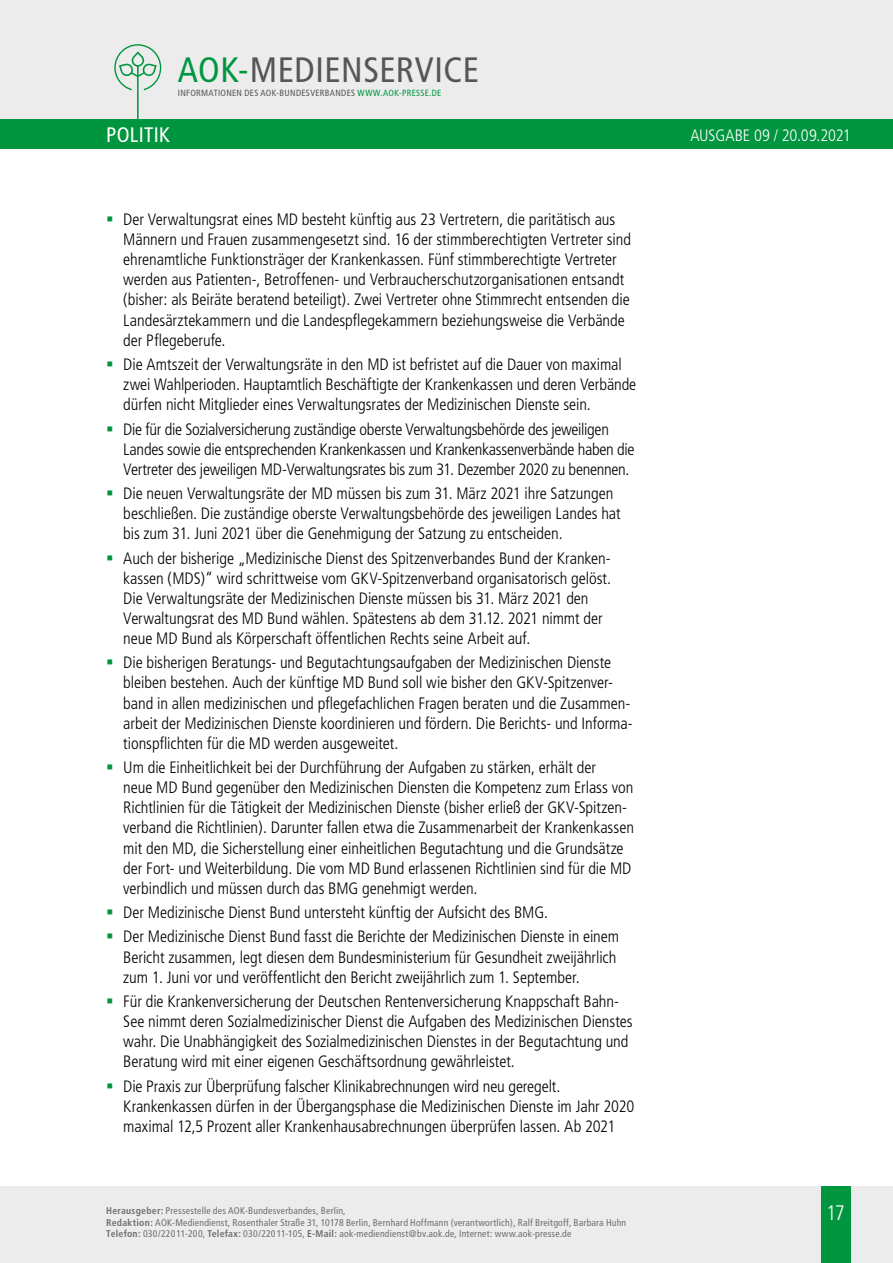
<style>
.page{position:relative;width:893px;height:1263px;background:#fff}
.page>*{position:absolute;margin:0;border:0;box-sizing:border-box;transform-origin:0 0}
.t1{font:condensed 35.25px "Frutiger";letter-spacing:.015em;color:#565656}
.t2{font:condensed 21px "Frutiger";letter-spacing:.015em;color:#fff}
.t3{font:300 condensed 21px "Frutiger";color:#fff}
.t4{font:300 condensed 16.5px/20.1px "Frutiger";letter-spacing:-.005em;color:#000}
.t5{font:300 condensed 16.5px "Frutiger";letter-spacing:-.01em;color:#fff}
.t6{font:condensed 9.75px/11.7px "Frutiger";letter-spacing:.02em;color:#6f6f6e}
.t7{font:condensed 9px "Frutiger";letter-spacing:.035em;color:#565656}
.s1{color:#00963f}
.s2{font-weight:700}
</style>
<div class="page">
<div style="left:0;top:1186px;width:893px;height:77px;background:#ececed"></div>
<div style="left:821px;top:1186px;width:29px;height:77px;background:#00963f"></div>
<div style="left:0;top:0;width:893px;height:121px;background:#ececed"></div>
<svg style="left:114px;top:44px;width:47px;height:75px"></svg>
<div style="left:0;top:119px;width:893px;height:30px;background:#00963f"></div>
<h1 class="t1" style="left:178px;top:49px;width:303px"><span class="s1">AOK-</span>MEDIENSERVICE</h1>
<p class="t7" style="left:178px;top:87px;width:265px">INFORMATIONEN DES AOK-BUNDESVERBANDES <span class="s1">WWW.AOK-PRESSE.DE</span></p>
<p class="t2" style="left:106px;top:123px;width:65px">POLITIK</p>
<p class="t5" style="left:690px;top:125px;width:162px">AUSGABE 09 / 20.09.2021</p>
<p class="t4" style="left:123px;top:209px;width:509px">Der Verwaltungsrat eines MD besteht künftig aus 23 Vertretern, die paritätisch aus Männern und Frauen zusammengesetzt sind. 16 der stimmberechtigten Vertreter sind ehrenamtliche Funktionsträger der Krankenkassen. Fünf stimmberechtigte Vertreter werden aus Patienten-, Betroffenen- und Verbraucherschutzorganisationen entsandt (bisher: als Beiräte beratend beteiligt). Zwei Vertreter ohne Stimmrecht entsenden die Landesärztekammern und die Landespflegekammern beziehungsweise die Verbände der Pflegeberufe.</p>
<p class="t4" style="left:123px;top:354px;width:514px">Die Amtszeit der Verwaltungsräte in den MD ist befristet auf die Dauer von maximal zwei Wahlperioden. Hauptamtlich Beschäftigte der Krankenkassen und deren Verbände dürfen nicht Mitglieder eines Verwaltungsrates der Medizinischen Dienste sein.</p>
<p class="t4" style="left:123px;top:419px;width:513px">Die für die Sozialversicherung zuständige oberste Verwaltungsbehörde des jeweiligen<br>Landes sowie die entsprechenden Krankenkassen und Krankenkassenverbände haben die<br>Vertreter des jeweiligen MD-Verwaltungsrates bis zum 31. Dezember 2020 zu benennen.</p>
<p class="t4" style="left:123px;top:483px;width:499px">Die neuen Verwaltungsräte der MD müssen bis zum 31. März 2021 ihre Satzungen beschließen. Die zuständige oberste Verwaltungsbehörde des jeweiligen Landes hat bis zum 31. Juni 2021 über die Genehmigung der Satzung zu entscheiden.</p>
<p class="t4" style="left:123px;top:548px;width:489px">Auch der bisherige „Medizinische Dienst des Spitzenverbandes Bund der Kranken&shy;kassen (MDS)“ wird schrittweise vom GKV-Spitzenverband organisatorisch gelöst.<br>Die Verwaltungsräte der Medizinischen Dienste müssen bis 31. März 2021 den Verwaltungsrat des MD Bund wählen. Spätestens ab dem 31.12. 2021 nimmt der neue MD Bund als Körperschaft öffentlichen Rechts seine Arbeit auf.</p>
<p class="t4" style="left:123px;top:653px;width:511px">Die bisherigen Beratungs- und Begutachtungsaufgaben der Medizinischen Dienste bleiben bestehen. Auch der künftige MD Bund soll wie bisher den GKV-Spitzenver&shy;band in allen medizinischen und pflegefachlichen Fragen beraten und die Zusammen&shy;arbeit der Medizinischen Dienste koordinieren und fördern. Die Berichts- und Informa&shy;tionspflichten für die MD werden ausgeweitet.</p>
<p class="t4" style="left:123px;top:758px;width:512px">Um die Einheitlichkeit bei der Durchführung der Aufgaben zu stärken, erhält der<br>neue MD Bund gegenüber den Medizinischen Diensten die Kompetenz zum Erlass von Richtlinien für die Tätigkeit der Medizinischen Dienste (bisher erließ der GKV-Spitzen&shy;verband die Richtlinien). Darunter fallen etwa die Zusammenarbeit der Krankenkassen mit den MD, die Sicherstellung einer einheitlichen Begutachtung und die Grundsätze der Fort- und Weiterbildung. Die vom MD Bund erlassenen Richtlinien sind für die MD verbindlich und müssen durch das BMG genehmigt werden.</p>
<p class="t4" style="left:123px;top:900px;width:497px;line-height:24.3px">Der Medizinische Dienst Bund untersteht künftig der Aufsicht des BMG.<br>Der Medizinische Dienst Bund fasst die Berichte der Medizinischen Dienste in einem</p>
<p class="t4" style="left:123px;top:947px;width:495px">Bericht zusammen, legt diesen dem Bundesministerium für Gesundheit zweijährlich zum 1. Juni vor und veröffentlicht den Bericht zweijährlich zum 1. September.</p>
<p class="t4" style="left:123px;top:991px;width:511px">Für die Krankenversicherung der Deutschen Rentenversicherung Knappschaft Bahn-See nimmt deren Sozialmedizinischer Dienst die Aufgaben des Medizinischen Dienstes wahr. Die Unabhängigkeit des Sozialmedizinischen Dienstes in der Begutachtung und Beratung wird mit einer eigenen Geschäftsordnung gewährleistet.</p>
<p class="t4" style="left:123px;top:1076px;width:513px">Die Praxis zur Überprüfung falscher Klinikabrechnungen wird neu geregelt.<br>Krankenkassen dürfen in der Übergangsphase die Medizinischen Dienste im Jahr 2020 maximal 12,5 Prozent aller Krankenhausabrechnungen überprüfen lassen. Ab 2021</p>
<p class="t6" style="left:106px;top:1205px;width:521px"><span class="s2">Herausgeber:</span> Pressestelle des AOK-Bundesverbandes, Berlin,<br><span class="s2">Redaktion:</span> AOK-Mediendienst, Rosenthaler Straße 31, 10178 Berlin, Bernhard Hoffmann (verantwortlich), Ralf Breitgoff, Barbara Huhn<br><span class="s2">Telefon:</span> 030/22011-200, <span class="s2">Telefax:</span> 030/22011-105, <span class="s2">E-Mail:</span> aok-mediendienst@bv.aok.de, Internet: www.aok-presse.de</p>
<p class="t3" style="left:826px;top:1201px;width:20px">17</p>
</div>
